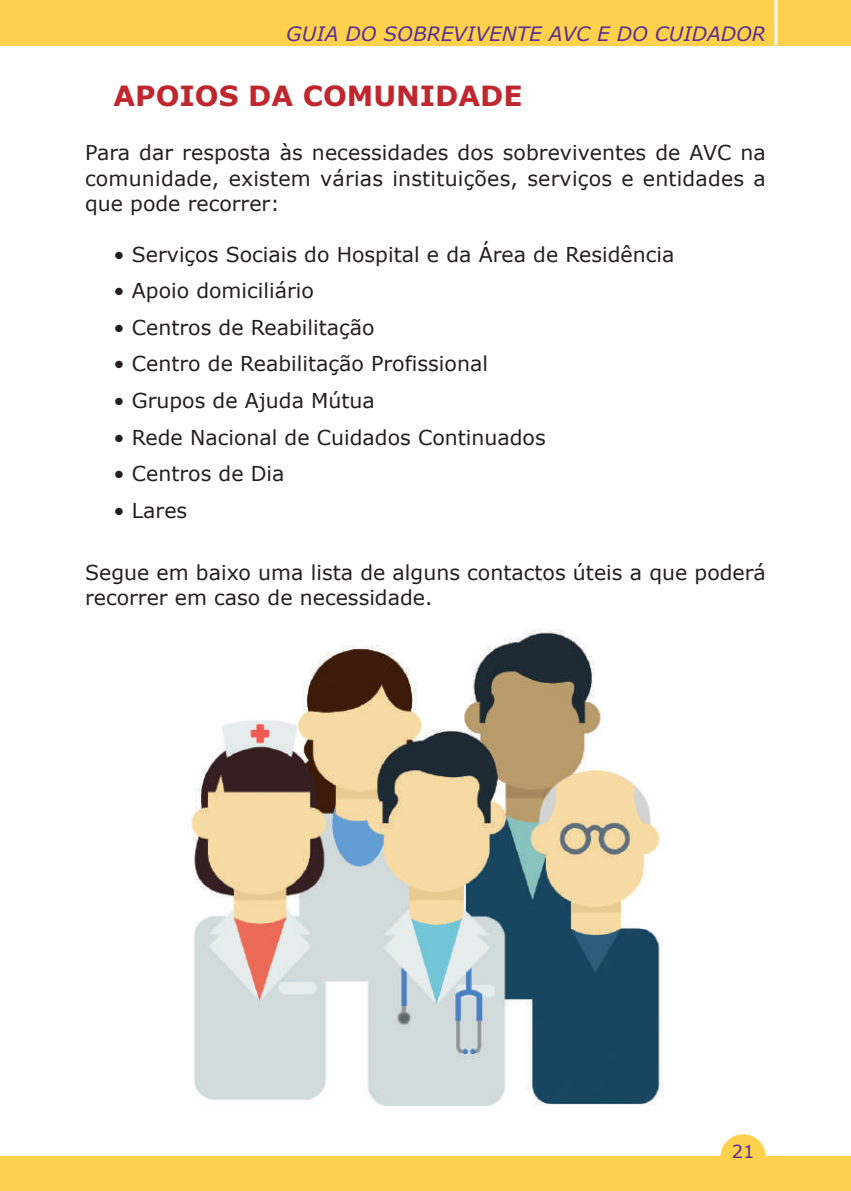
<style>
.page{position:relative;width:851px;height:1191px;background:#fff}
.page>*{position:absolute;margin:0;border:0;box-sizing:border-box;transform-origin:0 0}
.t1{font:700 28px "Verdana";color:#c0262d}
.t2{font:20.4px/25.2px "Verdana";color:#231f20;text-align:justify}
.t3{font:italic 20px "Verdana";color:#5a3092}
.t4{font:18px "Verdana";color:#5a3092}
</style>
<div class="page">
<div style="left:0;top:0;width:850px;height:45px;background:#fed04c"></div>
<div style="left:0;top:1157px;width:850px;height:34px;background:#fed04c"></div>
<hr style="left:774px;top:0;width:3px;height:45px;background:#fef9ec">
<div style="left:720px;top:1134px;width:45px;height:45px;background:#fed04c;border-radius:50%"></div>
<img style="left:191px;top:629px;width:472px;height:477px">
<p class="t3" style="left:286px;top:23px;width:481px">GUIA DO SOBREVIVENTE AVC E DO CUIDADOR</p>
<h1 class="t1" style="left:113px;top:80px;width:410px">APOIOS DA COMUNIDADE</h1>
<p class="t2" style="left:85px;top:140px;width:682px">Para dar resposta às necessidades dos sobreviventes de AVC na comunidade, existem várias instituições, serviços e entidades a que pode recorrer:</p>
<p class="t2" style="left:113px;top:241px;width:562px">• Serviços Sociais do Hospital e da Área de Residência</p>
<p class="t2" style="left:113px;top:277px;width:202px">• Apoio domiciliário</p>
<p class="t2" style="left:113px;top:314px;width:262px">• Centros de Reabilitação</p>
<p class="t2" style="left:113px;top:351px;width:376px">• Centro de Reabilitação Profissional</p>
<p class="t2" style="left:113px;top:387px;width:263px">• Grupos de Ajuda Mútua</p>
<p class="t2" style="left:113px;top:424px;width:433px">• Rede Nacional de Cuidados Continuados</p>
<p class="t2" style="left:113px;top:460px;width:172px">• Centros de Dia</p>
<p class="t2" style="left:113px;top:497px;width:75px">• Lares</p>
<p class="t2" style="left:85px;top:559px;width:682px">Segue em baixo uma lista de alguns contactos úteis a que poderá recorrer em caso de necessidade.</p>
<p class="t4" style="left:731px;top:1140px;width:24px">21</p>
</div>
